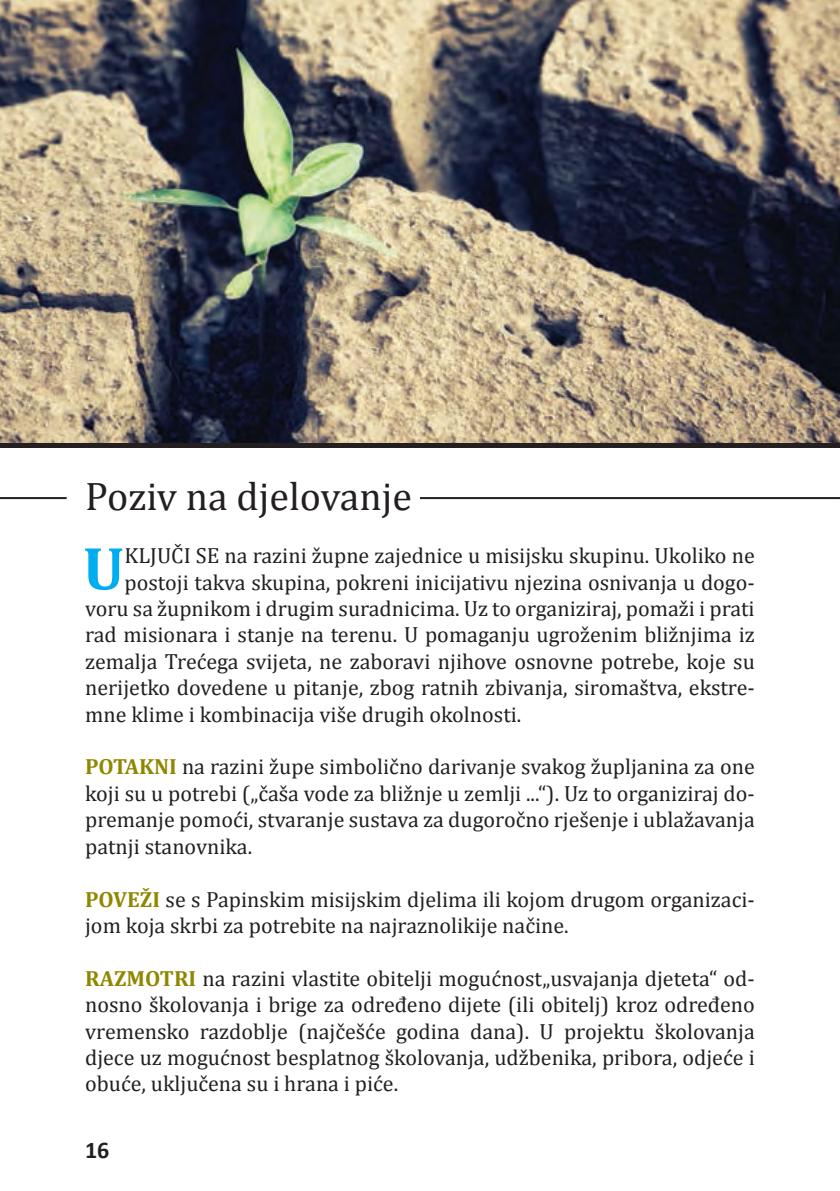
<style>
.page{position:relative;width:840px;height:1191px;background:#fff}
.page>*{position:absolute;margin:0;border:0;box-sizing:border-box;transform-origin:0 0}
.t1{font:700 61.6px "Cambria";color:#00aeef}
.t2{font:40px "Cambria";color:#231f20}
.t3{font:700 24px "Calibri";color:#231f20}
.t4{font:22px/26.4px "Cambria";color:#231f20;text-align:justify}
.s1{font-weight:700;color:#908700}
</style>
<div class="page">
<hr style="left:420px;top:497px;width:419px;height:2px;background:#231f20">
<hr style="left:0;top:497px;width:67px;height:2px;background:#231f20">
<svg style="left:0;top:442px;width:839px;height:6px;background:#36302e"></svg>
<img style="left:0;top:0;width:839px;height:442px">
<h2 class="t2" style="left:85px;top:473px;width:328px">Poziv na djelovanje</h2>
<h1 class="t1" style="left:83px;top:525px;width:43px">U</h1>
<p class="t4" style="left:124px;top:542px;width:631px">KLJUČI SE na razini župne zajednice u misijsku skupinu. Ukoliko ne</p>
<p class="t4" style="left:124px;top:569px;width:631px">postoji takva skupina, pokreni inicijativu njezina osnivanja u dogo-</p>
<p class="t4" style="left:85px;top:595px;width:670px">voru sa župnikom i drugim suradnicima. Uz to organiziraj, pomaži i prati</p>
<p class="t4" style="left:85px;top:621px;width:670px">rad misionara i stanje na terenu. U pomaganju ugroženim bližnjima iz</p>
<p class="t4" style="left:85px;top:648px;width:670px">zemalja Trećega svijeta, ne zaboravi njihove osnovne potrebe, koje su</p>
<p class="t4" style="left:85px;top:674px;width:670px">nerijetko dovedene u pitanje, zbog ratnih zbivanja, siromaštva, ekstre-</p>
<p class="t4" style="left:85px;top:701px;width:437px">mne klime i kombinacija više drugih okolnosti.</p>
<p class="t4" style="left:85px;top:753px;width:670px"><span class="s1">POTAKNI</span> na razini župe simbolično darivanje svakog župljanina za one koji su u potrebi („čaša vode za bližnje u zemlji ...“). Uz to organiziraj do&shy;premanje pomoći, stvaranje sustava za dugoročno rješenje i ublažavanja patnji stanovnika.</p>
<p class="t4" style="left:85px;top:885px;width:670px"><span class="s1">POVEŽI</span> se s Papinskim misijskim djelima ili kojom drugom organizaci&shy;jom koja skrbi za potrebite na najraznolikije načine.</p>
<p class="t4" style="left:85px;top:965px;width:670px"><span class="s1">RAZMOTRI</span> na razini vlastite obitelji mogućnost„usvajanja djeteta“ od&shy;nosno školovanja i brige za određeno dijete (ili obitelj) kroz određeno vremensko razdoblje (najčešće godina dana). U projektu školovanja djece uz mogućnost besplatnog školovanja, udžbenika, pribora, odjeće i obuće, uključena su i hrana i piće.</p>
<p class="t3" style="left:85px;top:1133px;width:26px">16</p>
</div>
